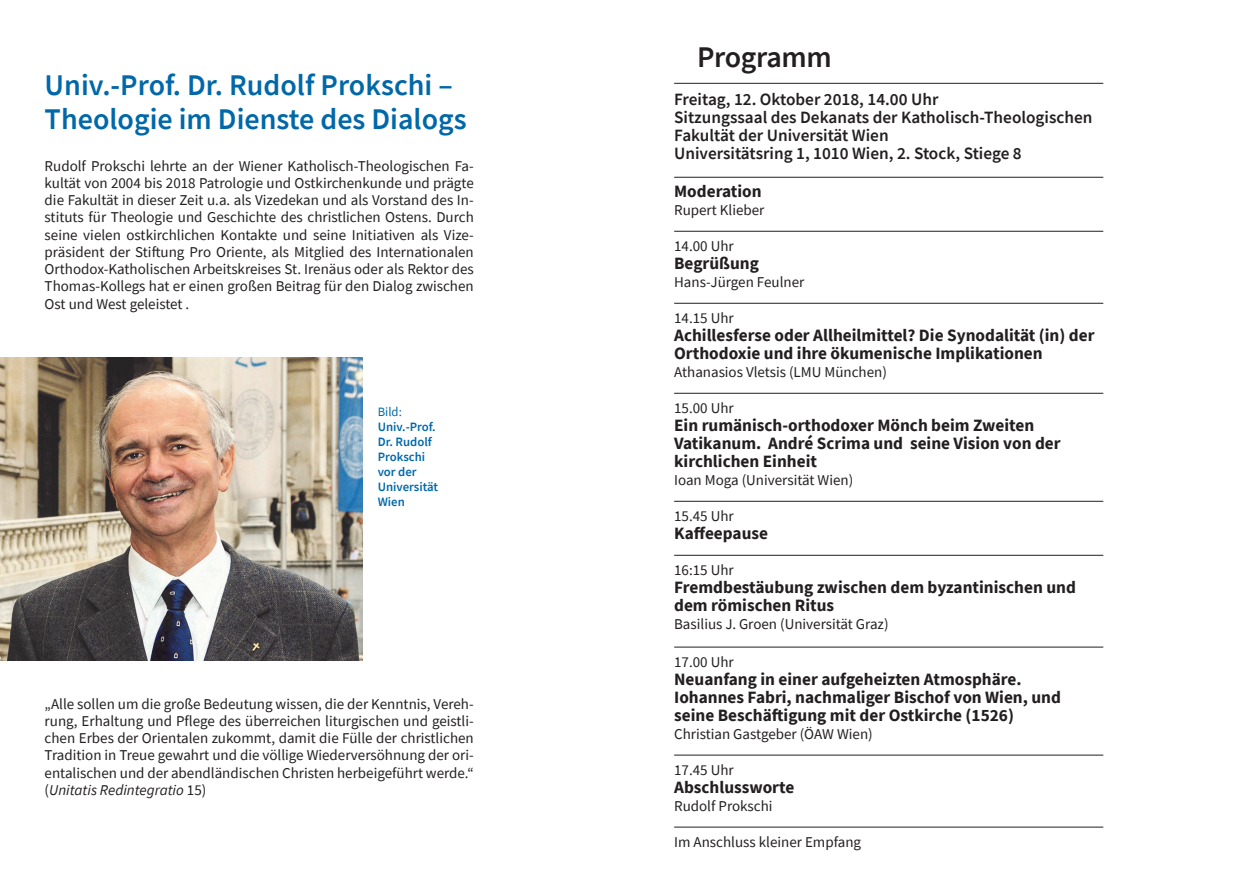
<style>
.page{position:relative;width:1259px;height:893px;background:#fff}
.page>*{position:absolute;margin:0;border:0;box-sizing:border-box;transform-origin:0 0}
.Headline_blau{font:600 30px/34.5px "Source Sans Pro";color:#0068a9}
.Headline_blau-2{font:600 30px "Source Sans Pro";letter-spacing:-.01em;color:#231f20}
.t1{font:700 17.25px/18px "Source Sans Pro";color:#231f20}
.t2{font:600 17.25px/18px "Source Sans Pro";color:#231f20}
.Body_Text{font:15px/17.2px "Source Sans Pro";color:#231f20;text-align:justify}
.Marginalie_8_9_blau{font:600 12.75px "Source Sans Pro";color:#0068a9}
.Marginalie_8_9_blau-2{font:12.75px "Source Sans Pro";color:#0068a9}
.s1{font-style:italic}
.s2{color:#fff}
</style>
<div class="page">
<hr style="left:674px;top:83px;width:429px;height:1px;background:#231f20">
<hr style="left:674px;top:177px;width:429px;height:1px;background:#231f20">
<hr style="left:674px;top:231px;width:429px;height:1px;background:#231f20">
<hr style="left:674px;top:303px;width:429px;height:1px;background:#231f20">
<hr style="left:674px;top:393px;width:429px;height:1px;background:#231f20">
<hr style="left:674px;top:501px;width:429px;height:1px;background:#231f20">
<hr style="left:674px;top:555px;width:429px;height:1px;background:#231f20">
<hr style="left:674px;top:647px;width:429px;height:1px;background:#231f20">
<hr style="left:674px;top:755px;width:429px;height:1px;background:#231f20">
<hr style="left:674px;top:827px;width:429px;height:1px;background:#231f20">
<img style="left:0;top:358px;width:363px;height:303px">
<p class="Headline_blau" style="left:45px;top:67px;width:424px">Univ.-Prof. Dr. Rudolf Prokschi –<br>Theologie im Dienste des Dialogs</p>
<p class="Body_Text" style="left:45px;top:157px;width:431px">Rudolf Prokschi lehrte an der Wiener Katholisch-Theologischen Fa&shy;kultät von 2004 bis 2018 Patrologie und Ostkirchenkunde und prägte die Fakultät in dieser Zeit u.a. als Vizedekan und als Vorstand des In&shy;stituts für Theologie und Geschichte des christlichen Ostens. Durch seine vielen ostkirchlichen Kontakte und seine Initiativen als Vize&shy;präsident der Stiftung Pro Oriente, als Mitglied des Internationalen Orthodox-Katholischen Arbeitskreises St. Irenäus oder als Rektor des Thomas-Kollegs hat er einen großen Beitrag für den Dialog zwischen Ost und West geleistet .</p>
<p class="Marginalie_8_9_blau-2" style="left:378px;top:403px;width:26px">Bild:</p>
<p class="Marginalie_8_9_blau" style="left:378px;top:418px;width:59px">Univ.-Prof.</p>
<p class="Marginalie_8_9_blau" style="left:378px;top:433px;width:56px">Dr. Rudolf</p>
<p class="Marginalie_8_9_blau" style="left:378px;top:448px;width:49px">Prokschi</p>
<p class="Marginalie_8_9_blau" style="left:378px;top:463px;width:40px">vor der</p>
<p class="Marginalie_8_9_blau" style="left:378px;top:478px;width:62px">Universität</p>
<p class="Marginalie_8_9_blau" style="left:378px;top:493px;width:29px">Wien</p>
<p class="Body_Text" style="left:45px;top:695px;width:431px">„Alle sollen um die große Bedeutung wissen, die der Kenntnis, Vereh&shy;rung, Erhaltung und Pflege des überreichen liturgischen und geistli&shy;chen Erbes der Orientalen zukommt, damit die Fülle der christlichen Tradition in Treue gewahrt und die völlige Wiederversöhnung der ori&shy;entalischen und der abendländischen Christen herbeigeführt werde.“ (<span class="s1">Unitatis Redintegratio</span> 15)</p>
<p class="Headline_blau-2" style="left:674px;top:37px;width:159px"><span class="s2">P</span> Programm</p>
<p class="t2" style="left:674px;top:90px;width:420px">Freitag, 12. Oktober 2018, 14.00 Uhr<br>Sitzungssaal des Dekanats der Katholisch-Theologischen Fakultät der Universität Wien<br>Universitätsring 1, 1010 Wien, 2. Stock, Stiege 8</p>
<p class="t1" style="left:674px;top:182px;width:89px">Moderation</p>
<p class="Body_Text" style="left:674px;top:201px;width:92px">Rupert Klieber</p>
<p class="Body_Text" style="left:674px;top:237px;width:61px">14.00 Uhr</p>
<p class="t1" style="left:674px;top:254px;width:86px">Begrüßung</p>
<p class="Body_Text" style="left:674px;top:273px;width:132px">Hans-Jürgen Feulner</p>
<p class="Body_Text" style="left:674px;top:309px;width:61px">14.15 Uhr</p>
<p class="t1" style="left:674px;top:326px;width:422px">Achillesferse oder Allheilmittel? Die Synodalität (in) der<br>Orthodoxie und ihre ökumenische Implikationen</p>
<p class="Body_Text" style="left:674px;top:363px;width:214px">Athanasios Vletsis (LMU München)</p>
<p class="Body_Text" style="left:674px;top:399px;width:61px">15.00 Uhr</p>
<p class="t1" style="left:674px;top:416px;width:388px">Ein rumänisch-orthodoxer Mönch beim Zweiten<br>Vatikanum. André Scrima und seine Vision von der kirchlichen Einheit</p>
<p class="Body_Text" style="left:674px;top:471px;width:181px">Ioan Moga (Universität Wien)</p>
<p class="Body_Text" style="left:674px;top:507px;width:61px">15.45 Uhr</p>
<p class="t1" style="left:674px;top:524px;width:95px">Kaffeepause</p>
<p class="Body_Text" style="left:674px;top:561px;width:61px">16:15 Uhr</p>
<p class="t1" style="left:674px;top:578px;width:403px">Fremdbestäubung zwischen dem byzantinischen und dem römischen Ritus</p>
<p class="Body_Text" style="left:674px;top:615px;width:216px">Basilius J. Groen (Universität Graz)</p>
<p class="Body_Text" style="left:674px;top:653px;width:61px">17.00 Uhr</p>
<p class="t1" style="left:674px;top:670px;width:388px">Neuanfang in einer aufgeheizten Atmosphäre.<br>Iohannes Fabri, nachmaliger Bischof von Wien, und seine Beschäftigung mit der Ostkirche (1526)</p>
<p class="Body_Text" style="left:674px;top:725px;width:200px">Christian Gastgeber (ÖAW Wien)</p>
<p class="Body_Text" style="left:674px;top:761px;width:61px">17.45 Uhr</p>
<p class="t1" style="left:674px;top:778px;width:122px">Abschlussworte</p>
<p class="Body_Text" style="left:674px;top:797px;width:100px">Rudolf Prokschi</p>
<p class="Body_Text" style="left:674px;top:833px;width:188px">Im Anschluss kleiner Empfang</p>
</div>
